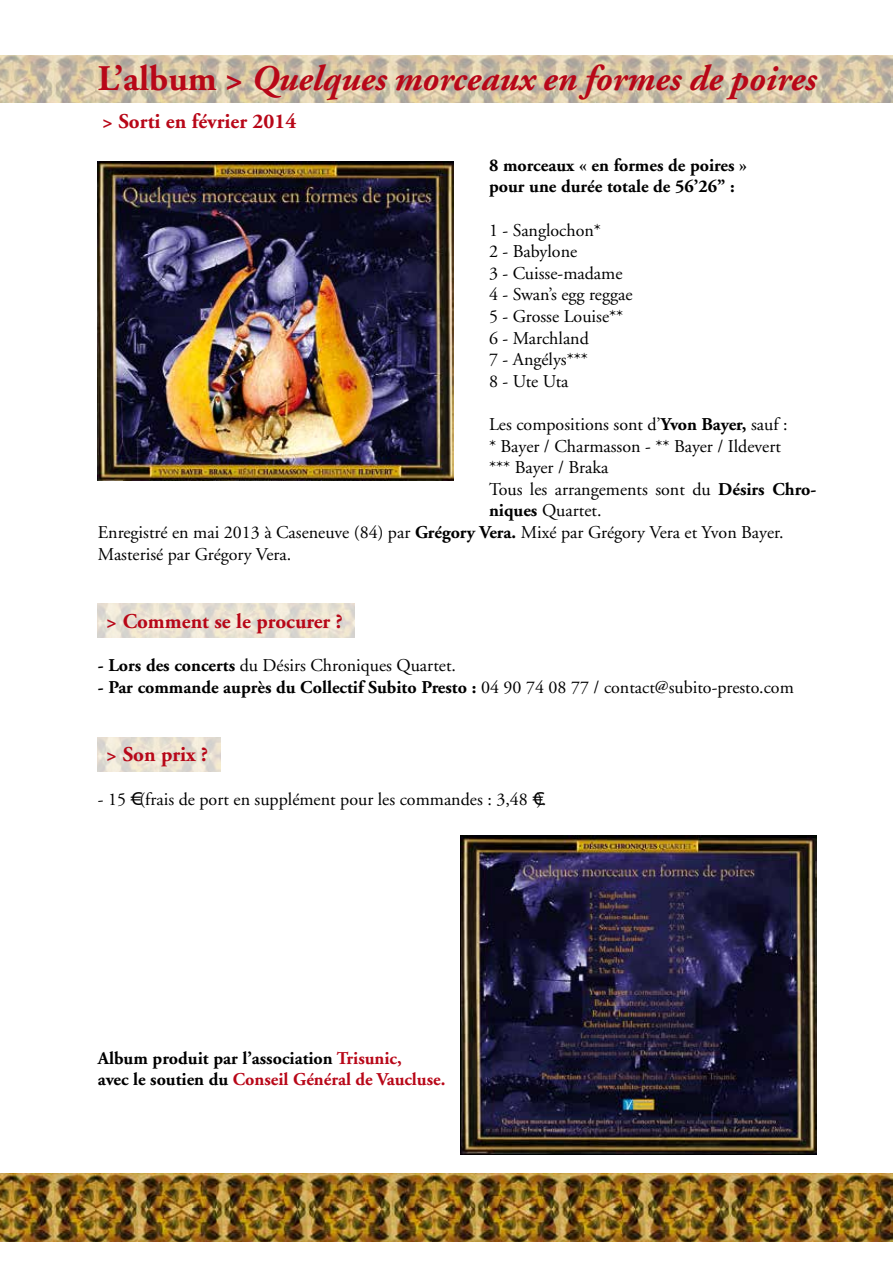
<style>
.page{position:relative;width:893px;height:1263px;background:#fff}
.page>*{position:absolute;margin:0;border:0;box-sizing:border-box;transform-origin:0 0}
.t1{font:italic 700 36px "Adobe Garamond";color:#b80718}
.t2{font:700 21px "Adobe Garamond";color:#b80718}
.t3{font:18px/21.6px "Adobe Garamond";color:#000}
.t4{font:700 18px/21.6px "Adobe Garamond";color:#000}
.s1{font-style:normal}
.s2{font-weight:700}
.s3{font-weight:400}
.s4{font-style:italic}
.s5{color:#b80718}
</style>
<div class="page">
<img style="left:0;top:1174px;width:893px;height:68px">
<img style="left:0;top:55px;width:893px;height:47px">
<img style="left:98px;top:737px;width:122px;height:34px">
<img style="left:98px;top:604px;width:256px;height:33px">
<img style="left:98px;top:162px;width:356px;height:319px">
<img style="left:460px;top:836px;width:356px;height:318px">
<h1 class="t1" style="left:98px;top:59px;width:720px"><span class="s1">L’album &gt;</span> Quelques morceaux en formes de poires</h1>
<p class="t2" style="left:102px;top:109px;width:196px">&gt; Sorti en février 2014</p>
<p class="t4" style="left:489px;top:155px;width:259px">8 morceaux « en formes de poires » pour une durée totale de 56’26’’ :</p>
<p class="t3" style="left:489px;top:220px;width:145px">1 - Sanglochon*<br>2 - Babylone<br>3 - Cuisse-madame<br>4 - Swan’s egg reggae<br>5 - Grosse Louise**<br>6 - Marchland<br>7 - Angélys***<br>8 - Ute Uta</p>
<p class="t3" style="left:489px;top:414px;width:300px">Les compositions sont d’<span class="s2">Yvon Bayer,</span> sauf :</p>
<p class="t3" style="left:489px;top:436px;width:293px">* Bayer / Charmasson - ** Bayer / Ildevert</p>
<p class="t3" style="left:489px;top:457px;width:121px">*** Bayer / Braka</p>
<p class="t3" style="left:489px;top:479px;width:329px">Tous les arrangements sont du <span class="s2">Désirs Chro-</span></p>
<p class="t3" style="left:489px;top:500px;width:114px"><span class="s2">niques</span> Quartet.</p>
<p class="t3" style="left:98px;top:522px;width:687px">Enregistré en mai 2013 à Caseneuve (84) par <span class="s2">Grégory Vera.</span> Mixé par Grégory Vera et Yvon Bayer.</p>
<p class="t3" style="left:98px;top:544px;width:195px">Masterisé par Grégory Vera.</p>
<p class="t2" style="left:106px;top:610px;width:238px">&gt; Comment se le procurer ?</p>
<p class="t3" style="left:98px;top:655px;width:360px"><span class="s2">- Lors des concerts</span> du Désirs Chroniques Quartet.</p>
<p class="t4" style="left:98px;top:677px;width:698px">- Par commande auprès du Collectif Subito Presto : <span class="s3">04 90 74 08 77 / contact@subito-presto.com</span></p>
<p class="t2" style="left:106px;top:743px;width:103px">&gt; Son prix ?</p>
<p class="t3" style="left:98px;top:788px;width:451px">- 15 € (frais de port en supplément pour les commandes : 3,48 €)<span class="s4">.</span></p>
<p class="t4" style="left:98px;top:1047px;width:349px">Album produit par l’association <span class="s5">Trisunic,<br></span>avec le soutien du <span class="s5">Conseil Général de Vaucluse.</span></p>
</div>
